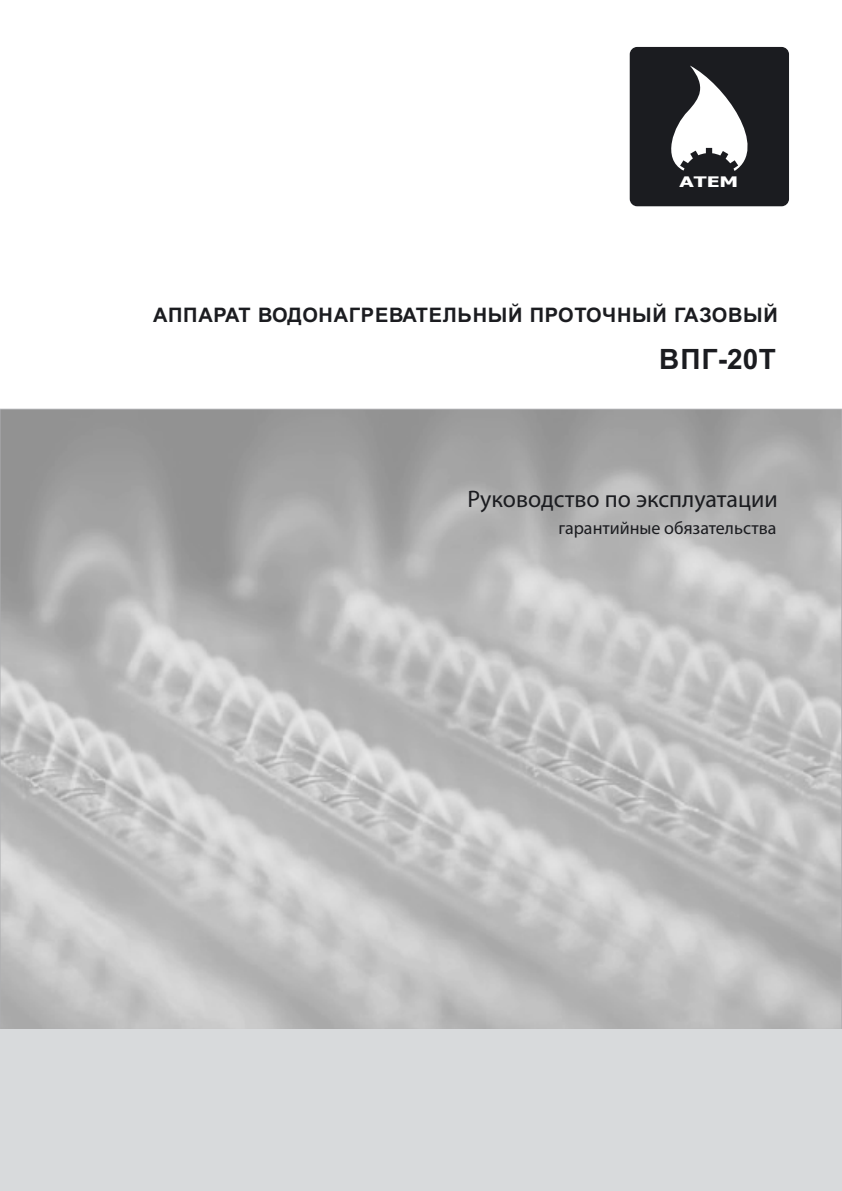
<style>
.page{position:relative;width:842px;height:1191px;background:#fff}
.page>*{position:absolute;margin:0;border:0;box-sizing:border-box;transform-origin:0 0}
.t1{font:700 28px "Arial";letter-spacing:.025em;color:#1b1c20}
.t2{font:24px "Myriad Pro";color:#1b1c20}
.t3{font:700 20px "Arial";letter-spacing:.035em;color:#1b1c20}
.t4{font:18px "Myriad Pro";color:#1b1c20}
.t5{font:700 14.6px "Tahoma";color:#fff;scale:1.44 1}
</style>
<div class="page">
<div style="left:0;top:1029px;width:842px;height:161px;background:#d8dadc"></div>
<div style="left:630px;top:47px;width:159px;height:159px;background:#1b1c20;border-radius:7px"></div>
<svg style="left:671px;top:66px;width:77px;height:105px"></svg>
<p class="t5" style="left:680px;top:176px;width:42px">ATEM</p>
<p class="t3" style="left:153px;top:308px;width:626px">АППАРАТ ВОДОНАГРЕВАТЕЛЬНЫЙ ПРОТОЧНЫЙ ГАЗОВЫЙ</p>
<h1 class="t1" style="left:659px;top:348px;width:118px">ВПГ-20Т</h1>
<p class="t2" style="left:467px;top:488px;width:312px">Руководство по эксплуатации</p>
<p class="t4" style="left:558px;top:520px;width:220px">гарантийные обязательства</p>
</div>
